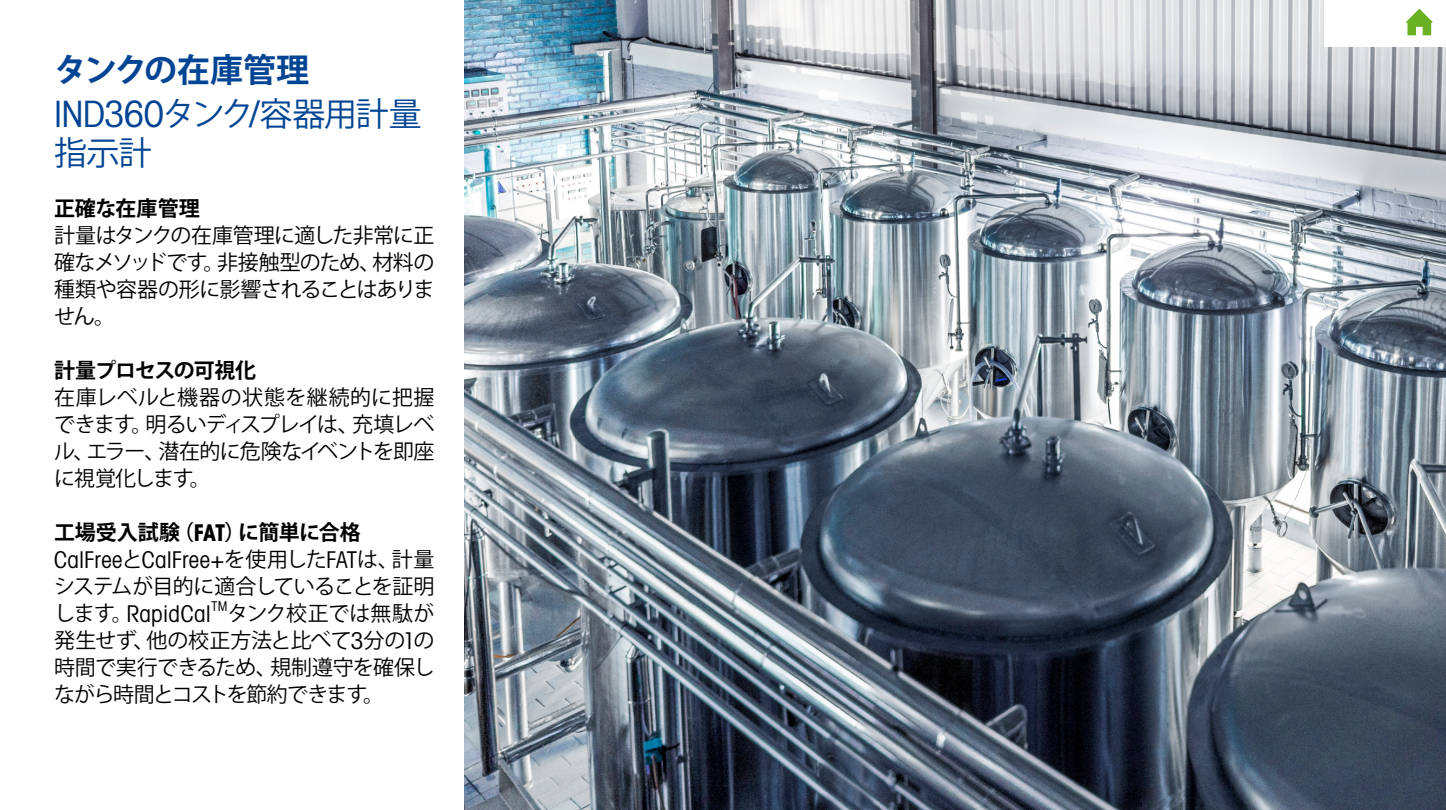
<style>
.page{position:relative;width:1446px;height:810px;background:#fff}
.page>*{position:absolute;margin:0;border:0;box-sizing:border-box;transform-origin:0 0}
.t1{font:700 33px/43.5px "Koz Go Pro";letter-spacing:-.005em;color:#004494}
.t2{font:33px "Koz Go Pro";color:#004494}
.t3{font:23.1px "Avant Gardefor MT Bk";letter-spacing:.015em;color:#000}
.t4{font:21px/27px "Koz Go Pro";letter-spacing:-.045em;color:#000;text-align:justify}
.t5{font:700 21px "Koz Go Pro";letter-spacing:-.015em;color:#000}
.t6{font:700 21px "Koz Go Pro";letter-spacing:-.055em;color:#000}
.t7{font:13.5px "Avant Gardefor MT Bk";color:#000}
.s1{font-family:"Avant Gardefor MT Bk";font-weight:400;font-size:36.3px}
.s2{font-weight:400}
.s3{font-family:"Avant Gardefor MT Bd";font-weight:400;font-size:23.1px}
.s4{font-family:"Koz Go Pro";font-size:21px}
.s5{font-family:"Avant Gardefor MT Bk";font-size:23.1px}
</style>
<div class="page">
<img style="left:464px;top:0;width:982px;height:810px">
<div style="left:1324px;top:0;width:122px;height:47px;background:#fff"></div>
<svg style="left:1406px;top:9px;width:27px;height:26px"></svg>
<h1 class="t1" style="left:54px;top:50px;width:369px">タンクの在庫管理<br><span class="s1">IND360</span><span class="s2">タンク</span><span class="s1">/</span><span class="s2">容器用計量</span></h1>
<h1 class="t2" style="left:54px;top:131px;width:99px">指示計</h1>
<p class="t5" style="left:54px;top:195px;width:147px">正確な在庫管理</p>
<p class="t4" style="left:54px;top:222px;width:382px">計量はタンクの在庫管理に適した非常に正確なメソッドです。非接触型のため、材料の種類や容器の形に影響されることはありません。</p>
<p class="t6" style="left:54px;top:357px;width:204px">計量プロセスの可視化</p>
<p class="t4" style="left:54px;top:384px;width:382px">在庫レベルと機器の状態を継続的に把握できます。明るいディスプレイは、充填レベル、エラー、潜在的に危険なイベントを即座に視覚化します。</p>
<p class="t5" style="left:54px;top:519px;width:308px">工場受入試験（<span class="s3">FAT</span>）に簡単に合格</p>
<p class="t3" style="left:54px;top:545px;width:382px">CalFree<span class="s4">と</span>CalFree+<span class="s4">を使用した</span>FAT<span class="s4">は、計量</span></p>
<p class="t4" style="left:54px;top:573px;width:382px">システムが目的に適合していることを証明</p>
<p class="t3" style="left:54px;top:599px;width:158px"><span class="s4">します。</span>RapidCal</p>
<p class="t7" style="left:211px;top:598px;width:18px">TM</p>
<p class="t4" style="left:54px;top:600px;width:382px;text-indent:173px">タンク校正では無駄が発生せず、他の校正方法と比べて<span class="s5">3</span>分の<span class="s5">1</span>の時間で実行できるため、規制遵守を確保しながら時間とコストを節約できます。</p>
</div>
